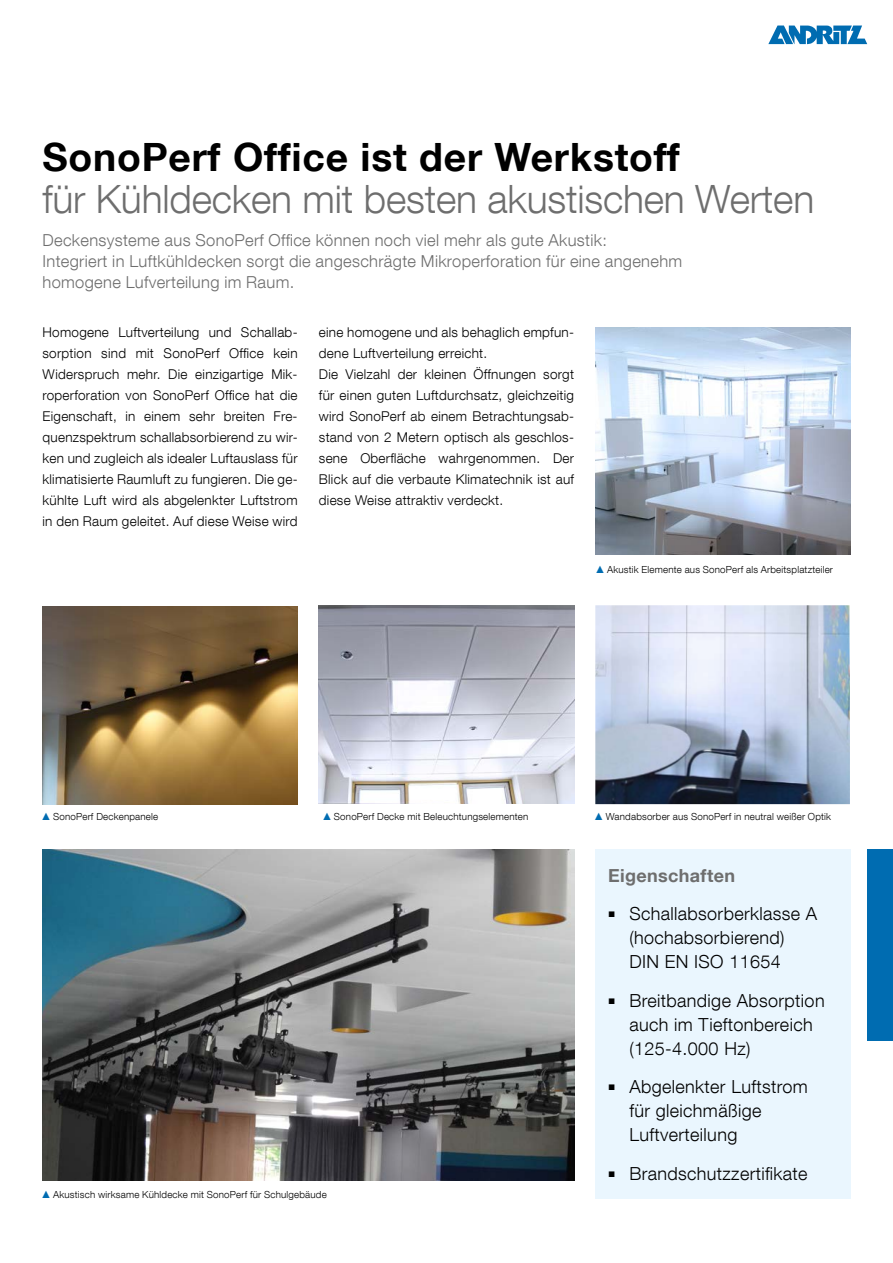
<style>
.page{position:relative;width:893px;height:1263px;background:#fff}
.page>*{position:absolute;margin:0;border:0;box-sizing:border-box;transform-origin:0 0}
.t1{font:300 39px "Helvetica Neue LT Com";letter-spacing:-.005em;color:#6e6e6e}
.t2{font:700 39px "Helvetica Neue LT Com";letter-spacing:.02em;color:#000}
.t3{font:300 18px/24px "Helvetica Neue LT Com";letter-spacing:.02em;color:#000}
.t4{font:700 18px "Helvetica Neue LT Com";letter-spacing:.02em;color:#6e6e6e}
.t5{font:300 16.5px/21px "Helvetica Neue LT Com";letter-spacing:.02em;color:#6e6e6e}
.t6{font:300 13.5px/21px "Helvetica Neue LT Com";letter-spacing:.02em;color:#000;text-align:justify}
.t7{font:300 9.75px "Helvetica Neue LT Com";letter-spacing:.02em;color:#000}
.s1{font-family:"Arial Narrow";font-weight:400;font-size:10.5px;color:#006cb1}
</style>
<div class="page">
<img style="left:43px;top:850px;width:531px;height:330px">
<img style="left:319px;top:605px;width:255px;height:199px">
<img style="left:43px;top:606px;width:255px;height:198px">
<img style="left:595px;top:327px;width:255px;height:228px">
<svg style="left:768px;top:26px;width:99px;height:18px"></svg>
<div style="left:867px;top:850px;width:26px;height:191px;background:#006cb1"></div>
<div style="left:595px;top:850px;width:255px;height:349px;background:#eaf6fe"></div>
<img style="left:595px;top:605px;width:255px;height:199px">
<h1 class="t2" style="left:43px;top:132px;width:639px">SonoPerf Office ist der Werkstoff</h1>
<h1 class="t1" style="left:43px;top:175px;width:773px">für Kühldecken mit besten akustischen Werten</h1>
<p class="t5" style="left:43px;top:229px;width:641px">Deckensysteme aus SonoPerf Office können noch viel mehr als gute Akustik:<br>Integriert in Luftkühldecken sorgt die angeschrägte Mikroperforation für eine angenehm homogene Lufverteilung im Raum.</p>
<p class="t6" style="left:43px;top:321px;width:257px">Homogene Luftverteilung und Schallab&shy;sorption sind mit SonoPerf Office kein Widerspruch mehr. Die einzigartige Mik&shy;roperforation von SonoPerf Office hat die Eigenschaft, in einem sehr breiten Fre&shy;quenzspektrum schallabsorbierend zu wir&shy;ken und zugleich als idealer Luftauslass für klimatisierte Raumluft zu fungieren. Die ge&shy;kühlte Luft wird als abgelenkter Luftstrom in den Raum geleitet. Auf diese Weise wird</p>
<p class="t6" style="left:319px;top:322px;width:257px;text-align:left">eine homogene und als behaglich empfun&shy;dene Luftverteilung erreicht.<br>Die Vielzahl der kleinen Öffnungen sorgt für einen guten Luftdurchsatz, gleichzeitig wird SonoPerf ab einem Betrachtungsab&shy;stand von 2 Metern optisch als geschlos&shy;sene Oberfläche wahrgenommen. Der Blick auf die verbaute Klimatechnik ist auf diese Weise attraktiv verdeckt.</p>
<p class="t7" style="left:596px;top:563px;width:238px"><span class="s1">▲</span>Akustik Elemente aus SonoPerf als Arbeitsplatzteiler</p>
<p class="t7" style="left:43px;top:811px;width:117px"><span class="s1">▲</span>SonoPerf Deckenpanele</p>
<p class="t7" style="left:323px;top:811px;width:207px"><span class="s1">▲</span>SonoPerf Decke mit Beleuchtungselementen</p>
<p class="t7" style="left:595px;top:811px;width:237px"><span class="s1">▲</span>Wandabsorber aus SonoPerf in neutral weißer Optik</p>
<p class="t7" style="left:43px;top:1188px;width:286px"><span class="s1">▲</span>Akustisch wirksame Kühldecke mit SonoPerf für Schulgebäude</p>
<h2 class="t4" style="left:608px;top:864px;width:128px">Eigenschaften</h2>
<h2 class="t3" style="left:629px;top:901px;width:189px;text-indent:-21px"><sup>■</sup> Schallabsorberklasse A (hochabsorbierend)<br>DIN EN ISO 11654</h2>
<h2 class="t3" style="left:629px;top:988px;width:197px;text-indent:-21px"><sup>■</sup> Breitbandige Absorption auch im Tieftonbereich (125-4.000 Hz)</h2>
<h2 class="t3" style="left:629px;top:1074px;width:180px;text-indent:-21px"><sup>■</sup> Abgelenkter Luftstrom für gleichmäßige<br>Luftverteilung</h2>
<h2 class="t3" style="left:608px;top:1161px;width:201px"><sup>■</sup> Brandschutzzertifikate</h2>
</div>
